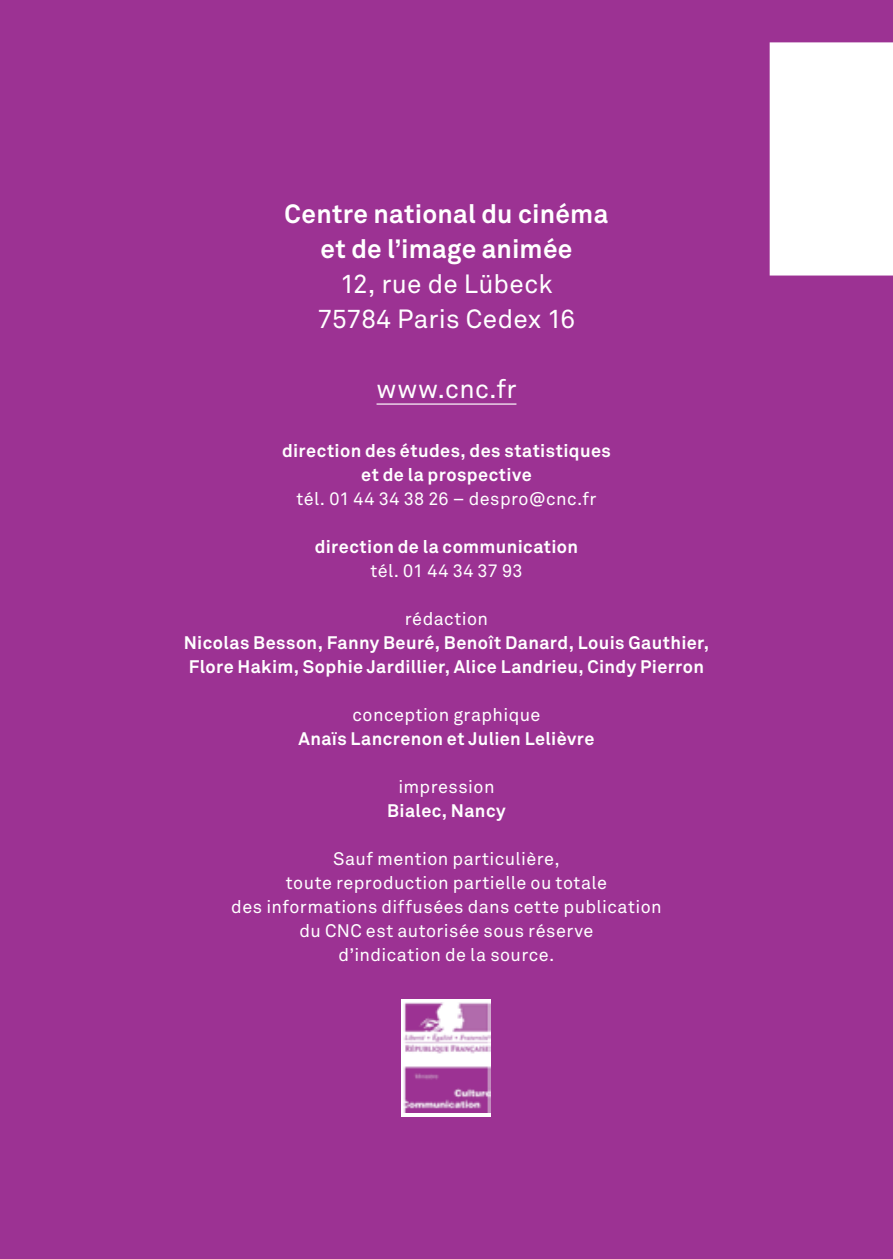
<style>
.page{position:relative;width:893px;height:1259px;background:#9c3293}
.page>*{position:absolute;margin:0;border:0;box-sizing:border-box;transform-origin:0 0}
.t1{font:26.1px/35.1px "Akkurat";letter-spacing:.01em;color:#fff;text-align:center}
.t2{font:700 26.1px/35.1px "Akkurat";letter-spacing:.01em;color:#fff;text-align:center}
.t3{font:18px/24px "Akkurat";letter-spacing:.025em;color:#fff;text-align:center}
.t4{font:700 18px/24px "Akkurat";letter-spacing:.02em;color:#fff;text-align:center}
</style>
<div class="page">
<hr style="left:377px;top:403px;width:139px;height:2px;background:#fff">
<div style="left:770px;top:42px;width:123px;height:233px;background:#fff"></div>
<div style="left:402px;top:999px;width:89px;height:118px;background:linear-gradient(to right,#fff,#fff)"></div>
<img style="left:402px;top:1002px;width:88px;height:110px">
<h1 class="t2" style="left:285px;top:195px;width:325px">Centre national du cinéma et de l’image animée</h1>
<h1 class="t1" style="left:318px;top:266px;width:259px">12, rue de Lübeck<br>75784 Paris Cedex 16</h1>
<h1 class="t1" style="left:376px;top:371px;width:141px">www.cnc.fr</h1>
<p class="t4" style="left:282px;top:438px;width:330px">direction des études, des statistiques et de la prospective</p>
<p class="t3" style="left:296px;top:486px;width:302px">tél. 01 44 34 38 26 – despro@cnc.fr</p>
<p class="t4" style="left:315px;top:534px;width:265px">direction de la communication</p>
<p class="t3" style="left:370px;top:558px;width:154px">tél. 01 44 34 37 93</p>
<p class="t3" style="left:405px;top:606px;width:85px">rédaction</p>
<p class="t4" style="left:184px;top:630px;width:527px;text-align:left">Nicolas Besson, Fanny Beuré, Benoît Danard, Louis Gauthier,<br>Flore Hakim, Sophie Jardillier, Alice Landrieu, Cindy Pierron</p>
<p class="t3" style="left:352px;top:702px;width:189px">conception graphique</p>
<p class="t4" style="left:298px;top:726px;width:298px">Anaïs Lancrenon et Julien Lelièvre</p>
<p class="t3" style="left:398px;top:774px;width:98px">impression</p>
<p class="t4" style="left:387px;top:798px;width:120px">Bialec, Nancy</p>
<p class="t3" style="left:231px;top:846px;width:432px">Sauf mention particulière,<br>toute reproduction partielle ou totale<br>des informations diffusées dans cette publication du CNC est autorisée sous réserve<br>d’indication de la source.</p>
</div>
